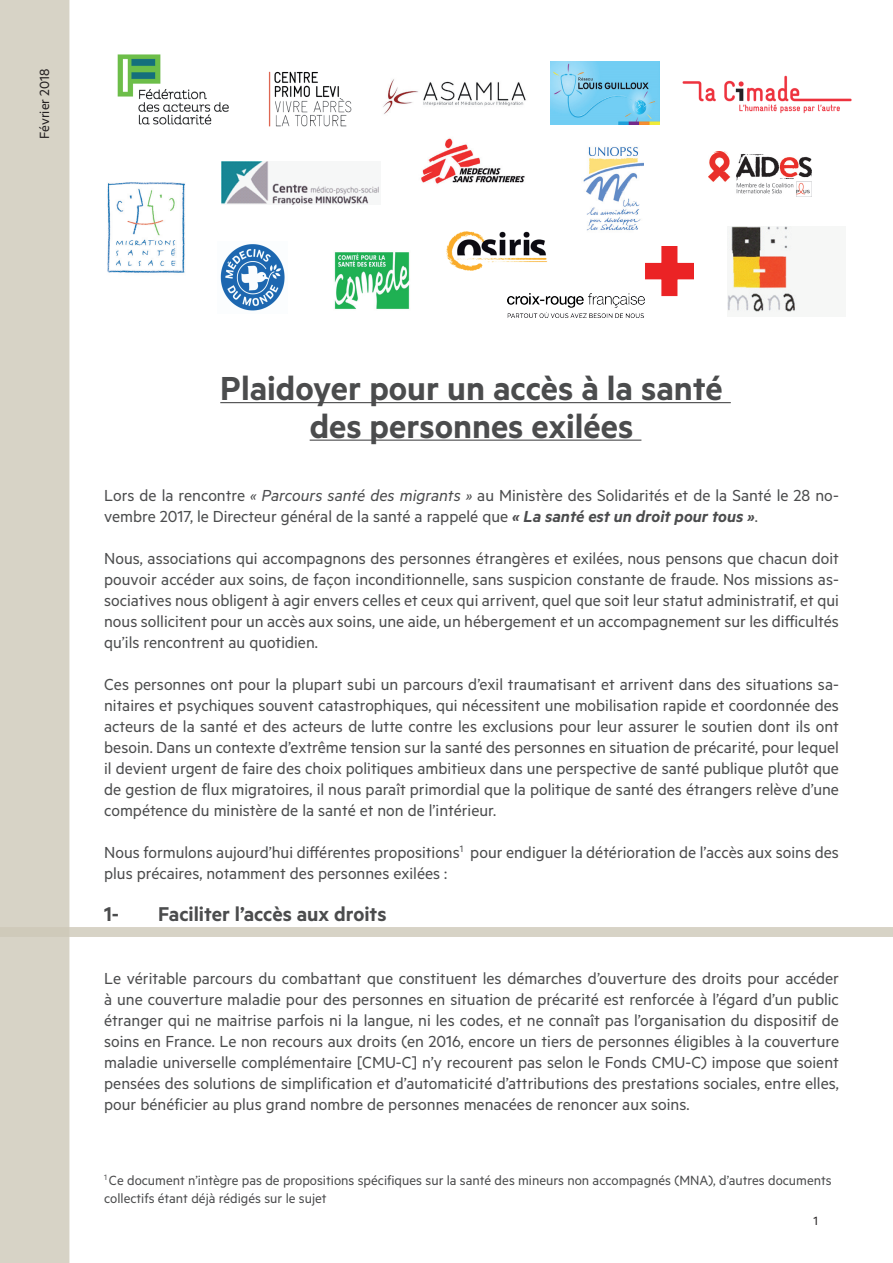
<style>
.page{position:relative;width:893px;height:1263px;background:#fff}
.page>*{position:absolute;margin:0;border:0;box-sizing:border-box;transform-origin:0 0}
.t1{font:600 37.5px/37.5px "Metric";color:#4b4c4d;text-align:center}
.t2{font:600 22.5px "Metric";color:#4b4c4d}
.t3{font:18px/21px "Metric";color:#4b4c4d;text-align:justify}
.t4{font:15px/18px "Metric";color:#4b4c4d}
.t5{font:15px "Metric";color:#231f20}
.t6{font:13.5px "Metric";color:#231f20}
.s1{font-style:italic}
.s2{font-weight:600;font-style:italic}
</style>
<div class="page">
<hr style="left:220px;top:402px;width:511px;height:1px;background:#4b4c4d">
<hr style="left:310px;top:440px;width:331px;height:1px;background:#4b4c4d">
<div style="left:0;top:0;width:69px;height:1263px;background:#d7d3c6"></div>
<img style="left:728px;top:226px;width:69px;height:86px">
<img style="left:222px;top:162px;width:157px;height:42px">
<img style="left:117px;top:54px;width:112px;height:71px">
<img style="left:107px;top:182px;width:78px;height:91px">
<svg style="left:0;top:927px;width:893px;height:10px;background:#d6d2c5"></svg>
<img style="left:268px;top:71px;width:84px;height:56px">
<img style="left:551px;top:61px;width:109px;height:64px">
<img style="left:383px;top:79px;width:143px;height:35px">
<img style="left:446px;top:231px;width:99px;height:40px">
<img style="left:334px;top:252px;width:76px;height:58px">
<img style="left:682px;top:75px;width:170px;height:39px">
<img style="left:421px;top:138px;width:104px;height:46px">
<img style="left:583px;top:147px;width:61px;height:84px">
<img style="left:708px;top:151px;width:103px;height:46px">
<img style="left:220px;top:244px;width:65px;height:67px">
<img style="left:507px;top:247px;width:187px;height:70px">
<p class="t5" style="left:36px;top:139px;width:72px;rotate:-90deg">Février 2018</p>
<h1 class="t1" style="left:220px;top:368px;width:504px">Plaidoyer pour un accès à la santé des personnes exilées</h1>
<p class="t3" style="left:104px;top:484px;width:736px">Lors de la rencontre <span class="s1">« Parcours santé des migrants »</span> au Ministère des Solidarités et de la Santé le 28 no&shy;vembre 2017, le Directeur général de la santé a rappelé que <span class="s2">« La santé est un droit pour tous »</span>.</p>
<p class="t3" style="left:104px;top:547px;width:736px">Nous, associations qui accompagnons des personnes étrangères et exilées, nous pensons que chacun doit pouvoir accéder aux soins, de façon inconditionnelle, sans suspicion constante de fraude. Nos missions as&shy;sociatives nous obligent à agir envers celles et ceux qui arrivent, quel que soit leur statut administratif, et qui nous sollicitent pour un accès aux soins, une aide, un hébergement et un accompagnement sur les difficultés qu’ils rencontrent au quotidien.</p>
<p class="t3" style="left:104px;top:673px;width:736px">Ces personnes ont pour la plupart subi un parcours d’exil traumatisant et arrivent dans des situations sa&shy;nitaires et psychiques souvent catastrophiques, qui nécessitent une mobilisation rapide et coordonnée des acteurs de la santé et des acteurs de lutte contre les exclusions pour leur assurer le soutien dont ils ont besoin. Dans un contexte d’extrême tension sur la santé des personnes en situation de précarité, pour lequel il devient urgent de faire des choix politiques ambitieux dans une perspective de santé publique plutôt que de gestion de flux migratoires, il nous paraît primordial que la politique de santé des étrangers relève d’une compétence du ministère de la santé et non de l’intérieur.</p>
<p class="t3" style="left:104px;top:841px;width:736px">Nous formulons aujourd’hui différentes propositions<sup>1</sup> pour endiguer la détérioration de l’accès aux soins des plus précaires, notamment des personnes exilées :</p>
<p class="t2" style="left:104px;top:900px;width:16px">1-</p>
<p class="t2" style="left:158px;top:900px;width:230px">Faciliter l’accès aux droits</p>
<p class="t3" style="left:104px;top:967px;width:736px">Le véritable parcours du combattant que constituent les démarches d’ouverture des droits pour accéder à une couverture maladie pour des personnes en situation de précarité est renforcée à l’égard d’un public étranger qui ne maitrise parfois ni la langue, ni les codes, et ne connaît pas l’organisation du dispositif de soins en France. Le non recours aux droits (en 2016, encore un tiers de personnes éligibles à la couverture maladie universelle complémentaire [CMU-C] n’y recourent pas selon le Fonds CMU-C) impose que soient pensées des solutions de simplification et d’automaticité d’attributions des prestations sociales, entre elles, pour bénéficier au plus grand nombre de personnes menacées de renoncer aux soins.</p>
<p class="t4" style="left:104px;top:1171px;width:729px"><sup>1</sup> Ce document n’intègre pas de propositions spécifiques sur la santé des mineurs non accompagnés (MNA), d’autres documents collectifs étant déjà rédigés sur le sujet</p>
<p class="t6" style="left:814px;top:1212px;width:6px">1</p>
</div>
